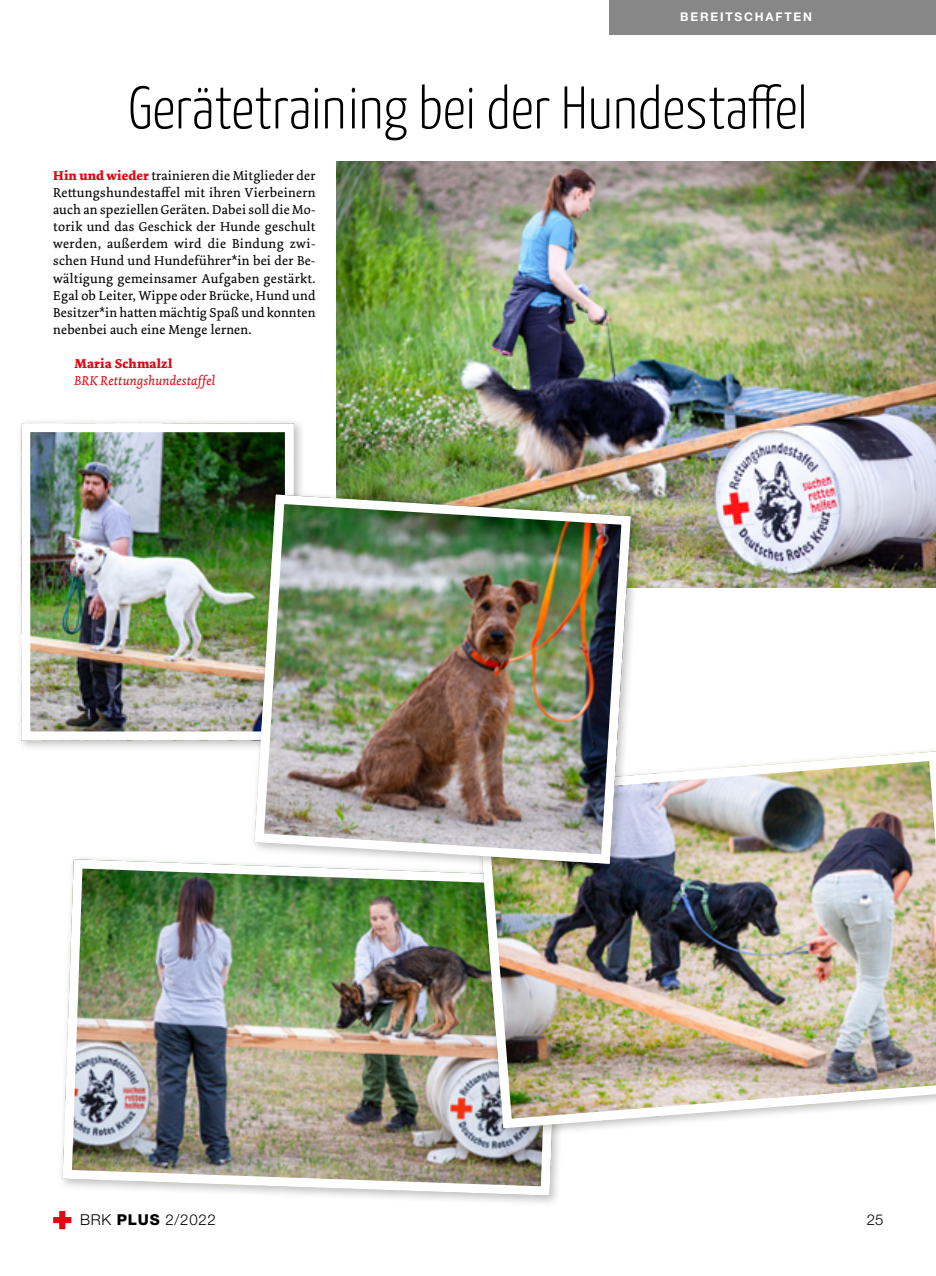
<style>
.page{position:relative;width:936px;height:1276px;background:#fff}
.page>*{position:absolute;margin:0;border:0;box-sizing:border-box;transform-origin:0 0}
.t1{font:300 60px "Yanone Kaffeesatz";color:#000}
.t2{font:300 15px "Helvetica Neue LT Std";letter-spacing:.05em;color:#000}
.t3{font:13.5px/17.1px "Dolly Pro";letter-spacing:.015em;color:#000;text-align:justify}
.t4{font:italic 13.5px "Dolly Pro";letter-spacing:.015em;color:#e30613}
.t5{font:700 13.5px "Dolly Pro";letter-spacing:.015em;color:#e30613}
.t6{font:700 12px "Helvetica Neue LT Std";letter-spacing:.15em;color:#fff}
.s1{font-weight:700;color:#e30613}
.s2{font-weight:800}
</style>
<div class="page">
<img style="left:62px;top:859px;width:497px;height:341px">
<img style="left:471px;top:751px;width:464px;height:382px">
<div style="left:17px;top:418px;width:288px;height:333px;background:#000;opacity:.25"></div>
<img style="left:31px;top:433px;width:253px;height:297px">
<div style="left:21px;top:423px;width:273px;height:317px;border:9px solid #fff"></div>
<img style="left:337px;top:162px;width:598px;height:425px">
<div style="left:250px;top:490px;width:391px;height:385px;background:#000;opacity:.25"></div>
<img style="left:254px;top:494px;width:377px;height:370px">
<div style="left:255px;top:495px;width:375px;height:368px;border:9px solid #fff;border-radius:21px"></div>
<svg style="left:53px;top:1211px;width:18px;height:18px"></svg>
<div style="left:609px;top:0;width:326px;height:34px;background:#878787"></div>
<p class="t6" style="left:680px;top:10px;width:133px">BEREITSCHAFTEN</p>
<h1 class="t1" style="left:128px;top:71px;width:681px">Gerätetraining bei der Hundestaffel</h1>
<p class="t3" style="left:53px;top:167px;width:264px"><span class="s1">Hin und wieder</span> trainieren die Mitglieder der Rettungshundestaffel mit ihren Vierbeinern auch an speziellen Geräten. Dabei soll die Mo&shy;torik und das Geschick der Hunde geschult werden, außerdem wird die Bindung zwi&shy;schen Hund und Hundeführer*in bei der Be&shy;wältigung gemeinsamer Aufgaben gestärkt.<br>Egal ob Leiter, Wippe oder Brücke, Hund und Besitzer*in hatten mächtig Spaß und konnten nebenbei auch eine Menge lernen.</p>
<p class="t5" style="left:74px;top:355px;width:99px">Maria Schmalzl</p>
<p class="t4" style="left:74px;top:372px;width:142px">BRK Rettungshundestaffel</p>
<p class="t2" style="left:80px;top:1210px;width:137px">BRK <span class="s2">PLUS</span> 2/2022</p>
<p class="t2" style="left:866px;top:1210px;width:18px">25</p>
</div>
